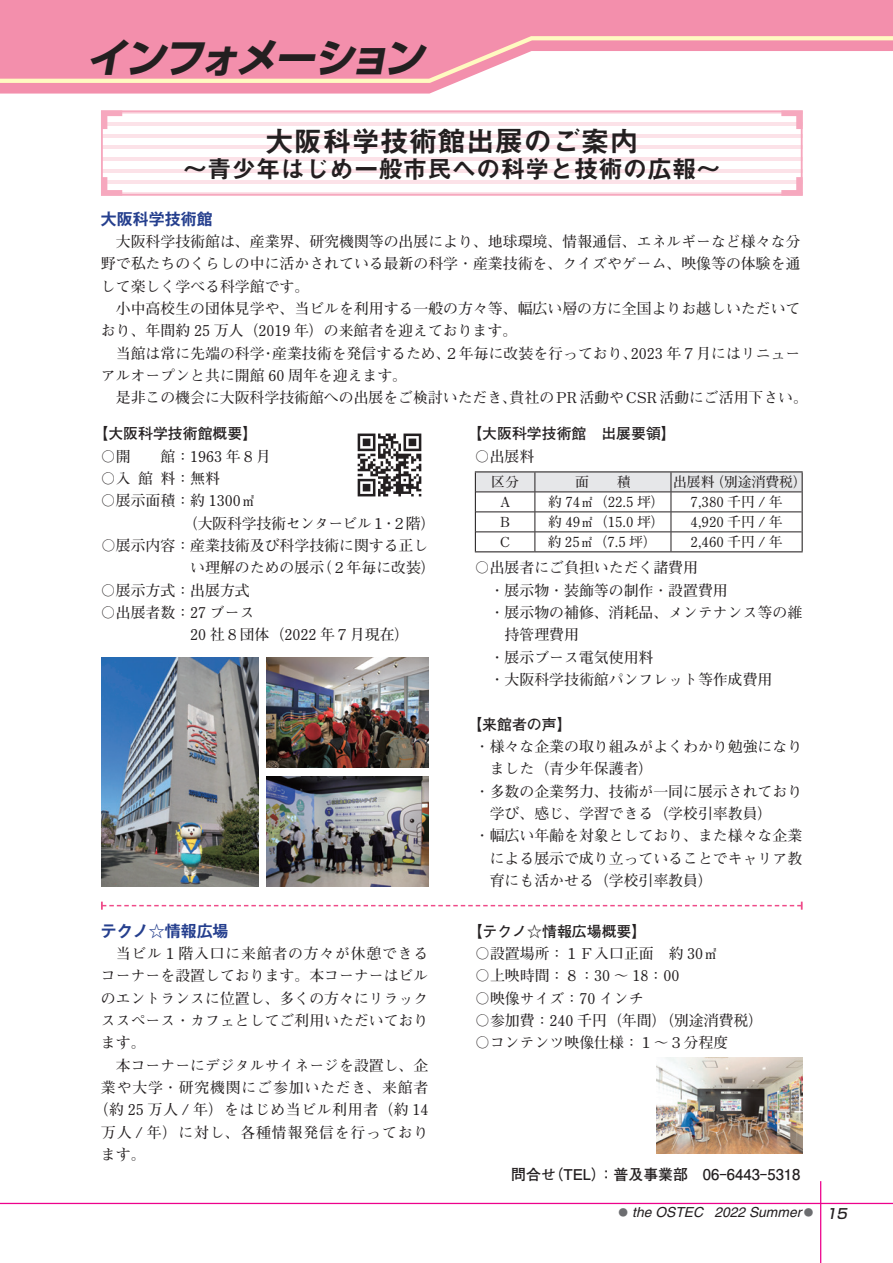
<style>
.page{position:relative;width:893px;height:1263px;background:#fff}
.page>*{position:absolute;margin:0;border:0;box-sizing:border-box;transform-origin:0 0}
.t1{font:italic 700 40.35px "Shin Go Pr 6";color:#231f20}
.t2{font:28.65px "Midashi Go Pr 6 MB31";color:#231f20}
.t3{font:24.45px "Midashi Go Pr 6 MB31";color:#231f20}
.t4{font:700 15.9px "Gothic MB101 Pr 6 De";color:#253f8e}
.t5{font:700 14.85px/22.4px "Futo Min A101 Pr 6";color:#231f20}
.t6{font:700 14.85px "Futo Go B101 Pr 6";color:#231f20}
.t7{font:700 14.85px "Futo Min A101 Pr 6";letter-spacing:.055em;color:#231f20}
.t8{font:700 14.85px "Futo Min A101 Pr 6";letter-spacing:.04em;color:#231f20}
.t9{font:700 14.85px "Futo Min A101 Pr 6";letter-spacing:-.02em;color:#231f20}
.t10{font:700 13.8px "Futo Min A101 Pr 6";color:#231f20}
.t11{font:italic 13.8px "Helvetica";color:#231f20}
.s1{font-family:"Ryumin Pr 6";font-weight:300;font-style:normal;font-size:9.6px;color:#6c6d70}
.s2{font-family:"Shin Go Pr 6";font-weight:500}
</style>
<div class="page">
<hr style="left:0;top:1203px;width:893px;height:1px;background:#ed028c">
<hr style="left:820px;top:1181px;width:1px;height:82px;background:#ed028c">
<svg style="left:0;top:0;width:893px;height:94px;fill:#f38fac"></svg>
<svg style="left:0;top:34px;width:893px;height:51px"></svg>
<hr style="left:101px;top:180px;width:702px;height:4px;background:#fce2e8">
<hr style="left:101px;top:192px;width:702px;height:4px;background:#fce2e8">
<hr style="left:101px;top:122px;width:702px;height:4px;background:#fce2e8">
<hr style="left:101px;top:134px;width:702px;height:3px;background:#fce2e8">
<hr style="left:101px;top:145px;width:702px;height:4px;background:#fce2e8">
<hr style="left:101px;top:157px;width:702px;height:4px;background:#fce2e8">
<hr style="left:101px;top:169px;width:702px;height:3px;background:#fce2e8">
<svg style="left:781px;top:114px;width:19px;height:15px"></svg>
<svg style="left:104px;top:114px;width:18px;height:15px"></svg>
<svg style="left:104px;top:177px;width:18px;height:16px"></svg>
<svg style="left:781px;top:177px;width:19px;height:16px"></svg>
<div style="left:101px;top:111px;width:702px;height:85px;border:2px solid #f6a8be"></div>
<img style="left:357px;top:433px;width:65px;height:64px">
<img style="left:101px;top:658px;width:158px;height:229px">
<img style="left:266px;top:657px;width:162px;height:110px">
<img style="left:266px;top:776px;width:162px;height:111px">
<hr style="left:475px;top:471px;width:60px;height:1px;background:#231f20">
<hr style="left:535px;top:471px;width:136px;height:1px;background:#231f20">
<hr style="left:671px;top:471px;width:132px;height:1px;background:#231f20">
<svg style="left:475px;top:472px;width:328px;height:80px"></svg>
<img style="left:656px;top:1057px;width:147px;height:97px">
<svg style="left:101px;top:902px;width:702px;height:8px"></svg>
<h1 class="t1" style="left:87px;top:25px;width:350px">インフォメーション</h1>
<h2 class="t2" style="left:265px;top:118px;width:375px">大阪科学技術館出展のご案内</h2>
<h3 class="t3" style="left:183px;top:149px;width:539px">～青少年はじめ一般市民への科学と技術の広報～</h3>
<p class="t4" style="left:101px;top:206px;width:113px">大阪科学技術館</p>
<p class="t5" style="left:101px;top:230px;width:701px;text-align:justify;text-indent:15px">大阪科学技術館は、産業界、研究機関等の出展により、地球環境、情報通信、エネルギーなど様々な分野で私たちのくらしの中に活かされている最新の科学・産業技術を、クイズやゲーム、映像等の体験を通して楽しく学べる科学館です。</p>
<p class="t5" style="left:101px;top:297px;width:701px;text-indent:15px">小中高校生の団体見学や、当ビルを利用する一般の方々等、幅広い層の方に全国よりお越しいただいており、年間約 25 万人（2019 年）の来館者を迎えております。</p>
<p class="t5" style="left:101px;top:341px;width:701px;text-indent:15px">当館は常に先端の科学・産業技術を発信するため、２年毎に改装を行っており、2023 年７月にはリニューアルオープンと共に開館 60 周年を迎えます。</p>
<p class="t5" style="left:116px;top:386px;width:694px">是非この機会に大阪科学技術館への出展をご検討いただき、貴社のPR活動やCSR活動にご活用下さい。</p>
<p class="t6" style="left:94px;top:422px;width:165px">【大阪科学技術館概要】</p>
<p class="t5" style="left:101px;top:444px;width:186px">〇開　　館：1963 年８月　</p>
<p class="t5" style="left:101px;top:467px;width:121px">〇入 館 料：無料</p>
<p class="t5" style="left:101px;top:489px;width:156px">〇展示面積：約 1300㎡</p>
<p class="t9" style="left:183px;top:511px;width:254px">（大阪科学技術センタービル１・２階）</p>
<p class="t5" style="left:101px;top:534px;width:329px">〇展示内容：産業技術及び科学技術に関する正し</p>
<p class="t5" style="left:190px;top:556px;width:247px">い理解のための展示（２年毎に改装）</p>
<p class="t5" style="left:101px;top:578px;width:150px">〇展示方式：出展方式</p>
<p class="t5" style="left:101px;top:601px;width:155px">〇出展者数：27 ブース</p>
<p class="t5" style="left:190px;top:623px;width:221px">20 社８団体（2022 年７月現在）</p>
<p class="t6" style="left:467px;top:422px;width:210px">【大阪科学技術館　出展要領】</p>
<p class="t5" style="left:475px;top:444px;width:61px">〇出展料</p>
<p class="t10" style="left:491px;top:471px;width:29px">区分</p>
<p class="t10" style="left:575px;top:471px;width:57px">面　　積</p>
<p class="t10" style="left:673px;top:471px;width:135px">出展料（別途消費税）</p>
<p class="t10" style="left:500px;top:491px;width:12px">A</p>
<p class="t10" style="left:548px;top:491px;width:118px">約 74㎡（22.5 坪）</p>
<p class="t10" style="left:691px;top:491px;width:93px">7,380 千円 / 年</p>
<p class="t10" style="left:500px;top:511px;width:11px">B</p>
<p class="t10" style="left:548px;top:511px;width:118px">約 49㎡（15.0 坪）</p>
<p class="t10" style="left:691px;top:511px;width:93px">4,920 千円 / 年</p>
<p class="t10" style="left:500px;top:531px;width:11px">C</p>
<p class="t10" style="left:548px;top:531px;width:111px">約 25㎡（7.5 坪）</p>
<p class="t10" style="left:691px;top:531px;width:93px">2,460 千円 / 年</p>
<p class="t5" style="left:475px;top:556px;width:225px">〇出展者にご負担いただく諸費用</p>
<p class="t5" style="left:475px;top:578px;width:254px">　・展示物・装飾等の制作・設置費用</p>
<p class="t5" style="left:475px;top:601px;width:329px">　・展示物の補修、消耗品、メンテナンス等の維</p>
<p class="t5" style="left:505px;top:623px;width:76px">持管理費用</p>
<p class="t5" style="left:475px;top:645px;width:195px">　・展示ブース電気使用料　</p>
<p class="t5" style="left:475px;top:668px;width:299px">　・大阪科学技術館パンフレット等作成費用</p>
<p class="t6" style="left:467px;top:712px;width:106px">【来館者の声】</p>
<p class="t5" style="left:475px;top:735px;width:329px">・様々な企業の取り組みがよくわかり勉強になり</p>
<p class="t5" style="left:490px;top:757px;width:165px">ました（青少年保護者）</p>
<p class="t5" style="left:475px;top:779px;width:329px">・多数の企業努力、技術が一同に展示されており</p>
<p class="t5" style="left:490px;top:802px;width:284px">学び、感じ、学習できる（学校引率教員）</p>
<p class="t5" style="left:475px;top:824px;width:329px">・幅広い年齢を対象としており、また様々な企業</p>
<p class="t5" style="left:490px;top:846px;width:314px">による展示で成り立っていることでキャリア教</p>
<p class="t5" style="left:490px;top:868px;width:225px">育にも活かせる（学校引率教員）</p>
<p class="t4" style="left:101px;top:918px;width:129px">テクノ☆情報広場</p>
<p class="t5" style="left:101px;top:942px;width:329px;text-align:justify;text-indent:15px">当ビル１階入口に来館者の方々が休憩できるコーナーを設置しております。本コーナーはビルのエントランスに位置し、多くの方々にリラックススペース・カフェとしてご利用いただいております。</p>
<p class="t5" style="left:116px;top:1053px;width:314px">本コーナーにデジタルサイネージを設置し、企</p>
<p class="t7" style="left:101px;top:1076px;width:329px">業や大学・研究機関にご参加いただき、来館者</p>
<p class="t8" style="left:94px;top:1098px;width:336px">（約 25 万人 / 年）をはじめ当ビル利用者（約 14</p>
<p class="t7" style="left:101px;top:1120px;width:329px">万人 / 年）に対し、各種情報発信を行っており</p>
<p class="t5" style="left:101px;top:1142px;width:46px">ます。</p>
<p class="t6" style="left:468px;top:919px;width:180px">【テクノ☆情報広場概要】</p>
<p class="t5" style="left:475px;top:942px;width:290px">〇設置場所：１Ｆ入口正面　約 30㎡<br>〇上映時間：８：30 ～ 18：00<br>〇映像サイズ：70 インチ<br>〇参加費：240 千円（年間）（別途消費税）〇コンテンツ映像仕様：１～３分程度</p>
<p class="t6" style="left:511px;top:1162px;width:291px">問合せ（TEL）：普及事業部　06-6443-5318</p>
<p class="t11" style="left:618px;top:1204px;width:234px"><span class="s1">●</span> the OSTEC 2022 Summer <span class="s1">●</span> <span class="s2">15</span></p>
</div>
